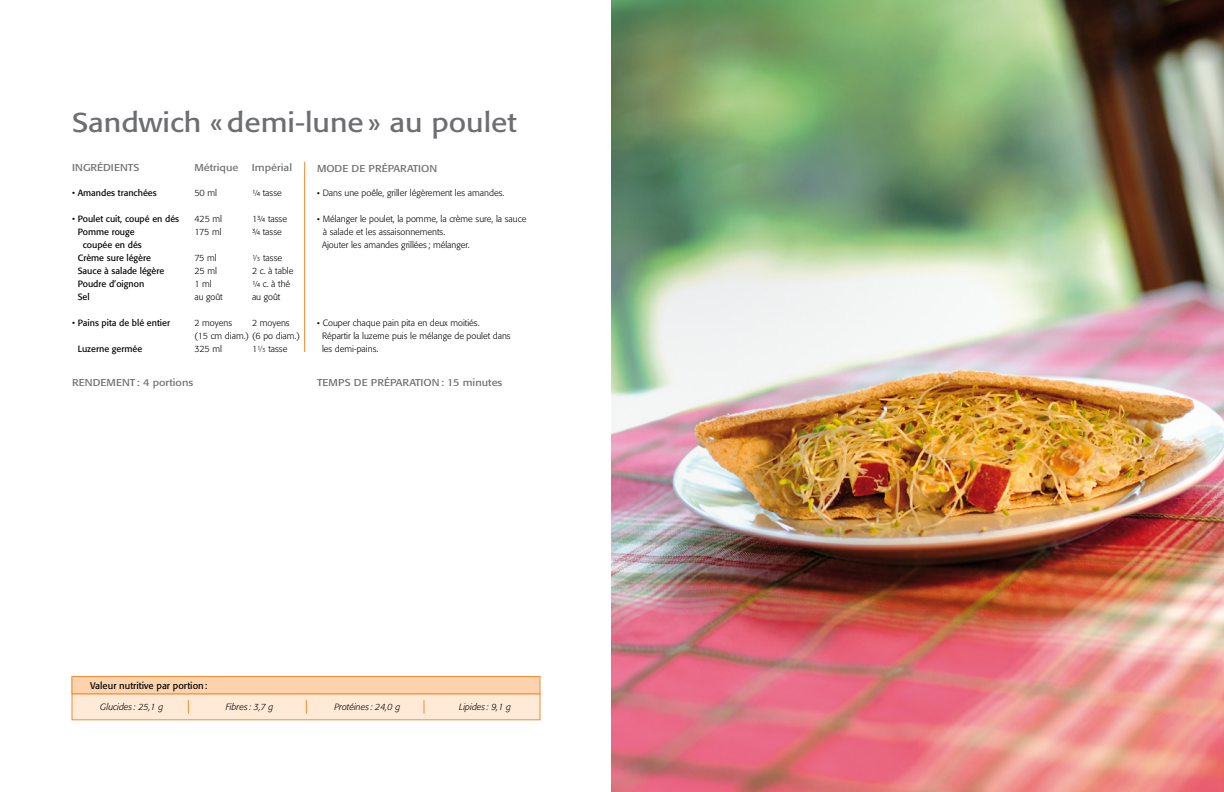
<style>
.page{position:relative;width:1224px;height:792px;background:#fff}
.page>*{position:absolute;margin:0;border:0;box-sizing:border-box;transform-origin:0 0}
.t1{font:27px "Formata";color:#6d6e71;scale:1.11 1}
.t2{font:9.9px "Formata";color:#6d6e71;scale:1.11 1}
.t3{font:9.5px "Formata";color:#000}
.t4{font:300 9px/13px "Formata";color:#000}
.t5{font:9px/13px "Formata";color:#000;text-align:center}
.t6{font:italic 300 9px "Formata";color:#000}
.s1{font-weight:300}
.s2{font-size:6px}
.s3{font-weight:400;font-size:8px}
</style>
<div class="page">
<div style="left:72px;top:676px;width:468px;height:18px;background:#fdd3ae"></div>
<div style="left:72px;top:676px;width:468px;height:18px;border:1px solid #f68b33"></div>
<img style="left:612px;top:0;width:612px;height:792px">
<div style="left:72px;top:694px;width:468px;height:26px;background:#ffead8"></div>
<div style="left:72px;top:694px;width:468px;height:26px;border:1px solid #f68b33"></div>
<svg style="left:188px;top:700px;width:1px;height:14px"></svg>
<svg style="left:306px;top:700px;width:1px;height:14px"></svg>
<svg style="left:424px;top:700px;width:1px;height:14px"></svg>
<hr style="left:304px;top:162px;width:1px;height:190px;background:#f68b33">
<h1 class="t1" style="left:72px;top:106px;width:402px">Sandwich «demi-lune» au poulet</h1>
<p class="t2" style="left:72px;top:161px;width:62px">INGRÉDIENTS</p>
<p class="t2" style="left:194px;top:161px;width:41px">Métrique</p>
<p class="t2" style="left:252px;top:161px;width:38px">Impérial</p>
<p class="t2" style="left:317px;top:162px;width:110px">MODE DE PRÉPARATION</p>
<p class="t5" style="left:72px;top:186px;width:86px"><span class="s1">•</span> Amandes tranchées</p>
<p class="t4" style="left:194px;top:186px;width:24px">50 ml</p>
<p class="t4" style="left:252px;top:186px;width:31px">¼ tasse</p>
<p class="t5" style="left:72px;top:212px;width:109px"><span class="s1">•</span> Poulet cuit, coupé en dés</p>
<p class="t4" style="left:194px;top:212px;width:29px">425 ml</p>
<p class="t4" style="left:252px;top:212px;width:37px">1¾ tasse</p>
<p class="t5" style="left:78px;top:225px;width:59px">Pomme rouge</p>
<p class="t4" style="left:194px;top:225px;width:29px">175 ml</p>
<p class="t4" style="left:252px;top:225px;width:31px">¾ tasse</p>
<p class="t5" style="left:78px;top:238px;width:75px">coupée en dés<br>Crème sure légère</p>
<p class="t4" style="left:194px;top:251px;width:24px">75 ml</p>
<p class="t4" style="left:252px;top:251px;width:32px"><sup>1</sup>⁄<span class="s2">3</span> tasse</p>
<p class="t5" style="left:78px;top:264px;width:88px">Sauce à salade légère</p>
<p class="t4" style="left:194px;top:264px;width:24px">25 ml</p>
<p class="t4" style="left:252px;top:264px;width:43px">2 c. à table</p>
<p class="t5" style="left:78px;top:277px;width:68px">Poudre d’oignon</p>
<p class="t4" style="left:194px;top:277px;width:19px">1 ml</p>
<p class="t4" style="left:252px;top:277px;width:40px">¼ c. à thé</p>
<p class="t5" style="left:78px;top:290px;width:14px">Sel</p>
<p class="t4" style="left:194px;top:290px;width:30px">au goût</p>
<p class="t4" style="left:252px;top:290px;width:30px">au goût</p>
<p class="t5" style="left:72px;top:316px;width:100px"><span class="s1">•</span> Pains pita de blé entier</p>
<p class="t4" style="left:194px;top:316px;width:39px">2 moyens</p>
<p class="t4" style="left:194px;top:316px;width:107px;text-indent:58px">2 moyens (15 cm diam.) (6 po diam.)</p>
<p class="t5" style="left:78px;top:342px;width:66px">Luzerne germée</p>
<p class="t4" style="left:194px;top:342px;width:29px">325 ml</p>
<p class="t4" style="left:252px;top:342px;width:37px">1<sup>1</sup>⁄<span class="s2">3</span> tasse</p>
<p class="t4" style="left:317px;top:186px;width:189px"><span class="s3">•</span> Dans une poêle, griller légèrement les amandes.</p>
<p class="t4" style="left:322px;top:212px;width:206px;text-indent:-5px"><span class="s3">•</span> Mélanger le poulet, la pomme, la crème sure, la sauce à salade et les assaisonnements.<br>Ajouter les amandes grillées ; mélanger.</p>
<p class="t4" style="left:322px;top:316px;width:190px;text-indent:-5px"><span class="s3">•</span> Couper chaque pain pita en deux moitiés.<br>Répartir la luzerne puis le mélange de poulet dans les demi-pains.</p>
<p class="t2" style="left:72px;top:377px;width:111px">RENDEMENT: 4 portions</p>
<p class="t2" style="left:317px;top:377px;width:169px">TEMPS DE PRÉPARATION: 15 minutes</p>
<p class="t3" style="left:90px;top:680px;width:119px">Valeur nutritive par portion:</p>
<p class="t6" style="left:100px;top:702px;width:65px">Glucides : 25,1 g</p>
<p class="t6" style="left:226px;top:702px;width:49px">Fibres : 3,7 g</p>
<p class="t6" style="left:335px;top:702px;width:67px">Protéines : 24,0 g</p>
<p class="t6" style="left:459px;top:702px;width:53px">Lipides : 9,1 g</p>
</div>
